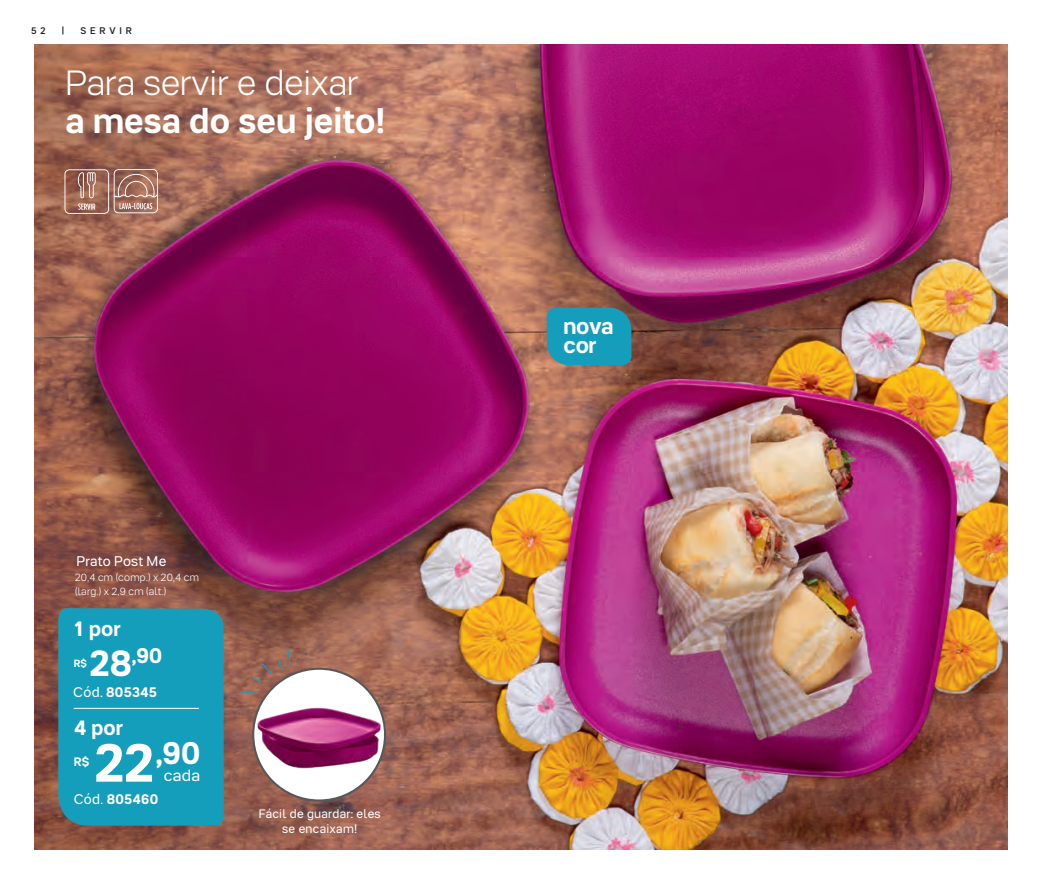
<style>
.page{position:relative;width:1042px;height:883px;background:#fff}
.page>*{position:absolute;margin:0;border:0;box-sizing:border-box;transform-origin:0 0}
.t1{font:700 54.25px "Tupper PRO";color:#fff}
.t2{font:700 36.75px "Tupper PRO";color:#fff}
.t3{font:300 35px "Tupper PRO";color:#fff}
.t4{font:700 35px "Tupper PRO";color:#fff}
.t5{font:700 31.68px "Tupper PRO";color:#fff}
.t6{font:700 22.75px/19.2px "Tupper PRO";letter-spacing:-.02em;color:#fff}
.t7{font:700 21.35px "Tupper PRO";color:#fff}
.t8{font:700 21px "Tupper PRO";color:#fff}
.t9{font:15.92px "Tupper PRO";color:#fff;scale:1.04 1}
.t10{font:700 14px "Tupper PRO";letter-spacing:.02em;color:#fff}
.t11{font:14px "Tupper PRO";letter-spacing:.015em;color:#fff}
.t12{font:12.25px/14.7px "Tupper PRO";letter-spacing:.02em;color:#fff;text-align:center}
.t13{font:700 12.25px "Tupper PRO";color:#fff}
.t14{font:300 10.5px/14px "Tupper PRO";letter-spacing:.025em;color:#fff}
.t15{font:700 10.5px "Tupper PRO";color:#fff}
.t16{font:500 9.62px "Tupper PRO";letter-spacing:.4em;color:#231f20}
.s1{font-weight:400}
</style>
<div class="page">
<img style="left:35px;top:45px;width:972px;height:805px">
<div style="left:57px;top:608px;width:167px;height:219px;background:#159ebc"></div>
<hr style="left:74px;top:708px;width:125px;height:1px;background:#fff">
<div style="left:547px;top:308px;width:84px;height:57px;background:#159ebc"></div>
<svg style="left:64px;top:169px;width:94px;height:45px;background:#aa7c6e"></svg>
<div style="left:253px;top:669px;width:132px;height:132px;background:#fff;border-radius:50%"></div>
<img style="left:253px;top:702px;width:132px;height:90px">
<svg style="left:278px;top:650px;width:13px;height:19px"></svg>
<svg style="left:242px;top:664px;width:30px;height:29px"></svg>
<p class="t16" style="left:31px;top:25px;width:16px">5 2</p>
<p class="t16" style="left:62px;top:25px;width:4px">|</p>
<p class="t16" style="left:80px;top:25px;width:53px">SERVIR</p>
<h3 class="t3" style="left:65px;top:62px;width:295px">Para servir e deixar</h3>
<h3 class="t4" style="left:65px;top:101px;width:321px">a mesa do seu jeito!</h3>
<h3 class="t11" style="left:76px;top:553px;width:91px">Prato Post Me</h3>
<p class="t14" style="left:75px;top:570px;width:125px">20,4 cm (comp.) x 20,4 cm (larg.) x 2,9 cm (alt.)</p>
<h3 class="t8" style="left:74px;top:617px;width:48px">1 por</h3>
<h2 class="t2" style="left:90px;top:641px;width:43px">28</h2>
<p class="t15" style="left:74px;top:657px;width:15px">R$</p>
<h3 class="t7" style="left:132px;top:643px;width:32px">,90</h3>
<h3 class="t10" style="left:73px;top:684px;width:85px"><span class="s1">Cód.</span> 805345</h3>
<h3 class="t8" style="left:74px;top:716px;width:51px">4 por</h3>
<h1 class="t1" style="left:95px;top:731px;width:60px">22</h1>
<h3 class="t5" style="left:156px;top:734px;width:46px">,90</h3>
<h3 class="t9" style="left:164px;top:766px;width:37px">cada</h3>
<h3 class="t10" style="left:74px;top:791px;width:86px"><span class="s1">Cód.</span> 805460</h3>
<p class="t13" style="left:74px;top:755px;width:17px">R$</p>
<p class="t12" style="left:259px;top:807px;width:123px">Fácil de guardar: eles se encaixam!</p>
<h3 class="t6" style="left:563px;top:316px;width:52px">nova cor</h3>
</div>
